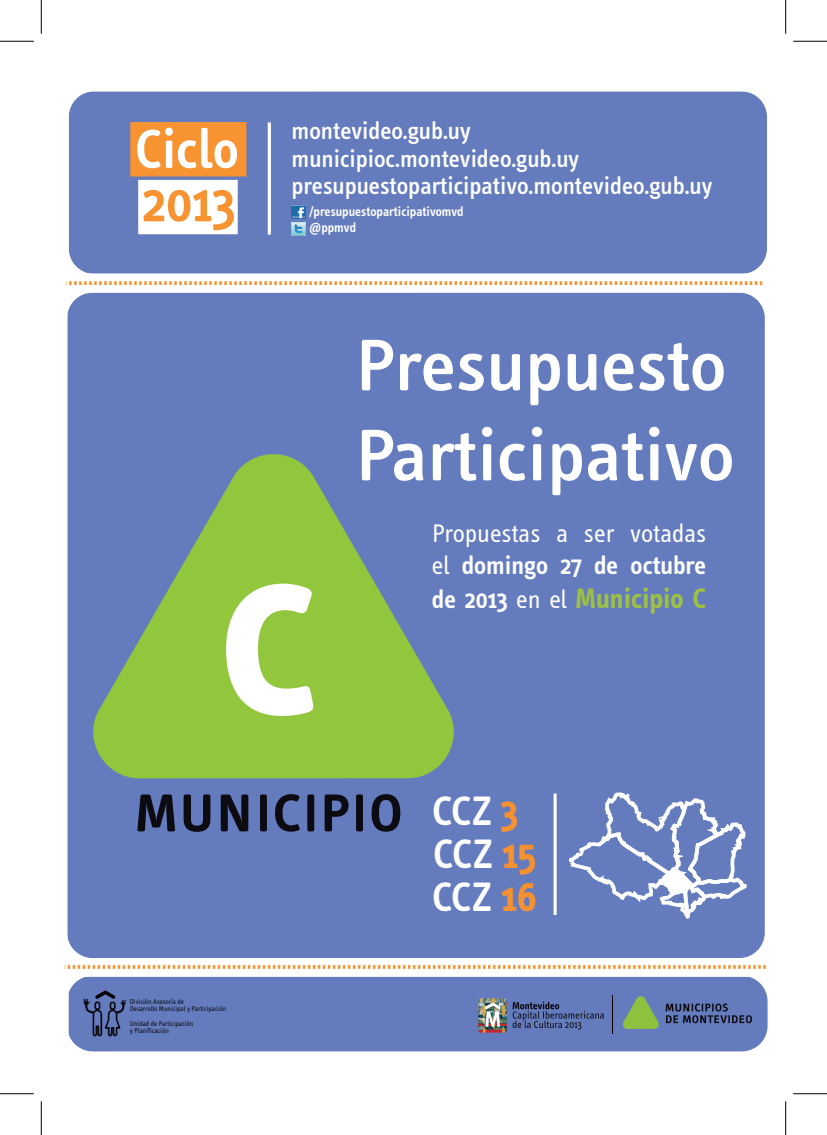
<style>
.page{position:relative;width:827px;height:1135px;background:#fff}
.page>*{position:absolute;margin:0;border:0;box-sizing:border-box;transform-origin:0 0}
.t1{font:500 75px/90px "Info Text";color:#fff;scale:1.06 1}
.t2{font:600 56.25px "Info Text";color:#fff}
.t3{font:600 56.25px "Info Text";color:#f79330}
.t4{font:600 42.12px/42.9px "Info Text";letter-spacing:-.005em;color:#fff}
.t5{font:700 28.75px "Info Text";color:#9dc045}
.t6{font:26.25px/31.5px "Info Text";color:#fff}
.t7{font:500 25px/27.6px "Info Text";color:#fff}
.t8{font:600 13.62px/16px "Info Text";color:#fff}
.t9{font:7.25px/7.2px "Info Text";color:#0d0b14}
.s1{font-weight:600}
.s2{font-weight:600;font-size:26.25px;color:#fff}
.s3{font-weight:400;font-size:26.25px;color:#fff}
.s4{font-weight:700;color:#f69131}
</style>
<div class="page">
<div style="left:69px;top:91px;width:697px;height:182px;background:#647bbd"></div>
<div style="left:130px;top:122px;width:116px;height:55px;background:#f79330;border:1px solid #f79330"></div>
<div style="left:138px;top:180px;width:99px;height:54px;background:#fff"></div>
<img style="left:291px;top:205px;width:14px;height:14px">
<img style="left:291px;top:222px;width:14px;height:14px">
<hr style="left:268px;top:122px;width:2px;height:113px;background:#fff">
<div style="left:67px;top:293px;width:697px;height:270px;background:#647bbd"></div>
<div style="left:69px;top:977px;width:698px;height:74px;background:#647bbd"></div>
<hr style="left:612px;top:995px;width:1px;height:39px;background:#000001">
<svg style="left:621px;top:995px;width:38px;height:34px"></svg>
<svg style="left:665px;top:1004px;width:86px;height:19px;background:#485787"></svg>
<img style="left:478px;top:998px;width:28px;height:35px">
<svg style="left:512px;top:1002px;width:91px;height:28px;background:#53659c"></svg>
<svg style="left:484px;top:1003px;width:16px;height:24px"></svg>
<svg style="left:83px;top:991px;width:43px;height:45px;background:#4d5e90"></svg>
<svg style="left:66px;top:281px;width:696px;height:4px"></svg>
<svg style="left:65px;top:563px;width:700px;height:406px;background:#6a7eb9"></svg>
<svg style="left:82px;top:446px;width:383px;height:332px;background:#84aa7a"></svg>
<hr style="left:0;top:41px;width:34px;height:1px;background:#000">
<hr style="left:792px;top:41px;width:34px;height:1px;background:#000">
<hr style="left:0;top:1094px;width:34px;height:1px;background:#000">
<hr style="left:792px;top:1094px;width:34px;height:1px;background:#000">
<hr style="left:41px;top:0;width:1px;height:34px;background:#000">
<hr style="left:41px;top:1101px;width:1px;height:34px;background:#000">
<hr style="left:785px;top:0;width:1px;height:34px;background:#000">
<hr style="left:785px;top:1101px;width:1px;height:34px;background:#000">
<h2 class="t2" style="left:135px;top:117px;width:105px">Ciclo</h2>
<h2 class="t3" style="left:142px;top:171px;width:95px">2013</h2>
<p class="t7" style="left:291px;top:117px;width:422px">montevideo.gub.uy municipioc.montevideo.gub.uy presupuestoparticipativo.montevideo.gub.uy</p>
<p class="t8" style="left:309px;top:204px;width:156px">/presupuestoparticipativomvd @ppmvd</p>
<h1 class="t1" style="left:355px;top:321px;width:359px">Presupuesto<br>Participativo</h1>
<p class="t6" style="left:432px;top:518px;width:276px">Propuestas a ser votadas el <span class="s1">domingo 27 de octubre</span></p>
<p class="t5" style="left:432px;top:583px;width:276px"><span class="s2">de 2013</span> <span class="s3">en el</span> Municipio C</p>
<p class="t9" style="left:130px;top:998px;width:98px">División Asesoría de<br>Desarrollo Municipal y Participación</p>
<p class="t9" style="left:130px;top:1020px;width:65px">Unidad de Participación y Planificación</p>
<h3 class="t4" style="left:432px;top:790px;width:106px">CCZ <span class="s4">3<br></span>CCZ <span class="s4">15<br></span>CCZ <span class="s4">16</span></h3>
</div>
